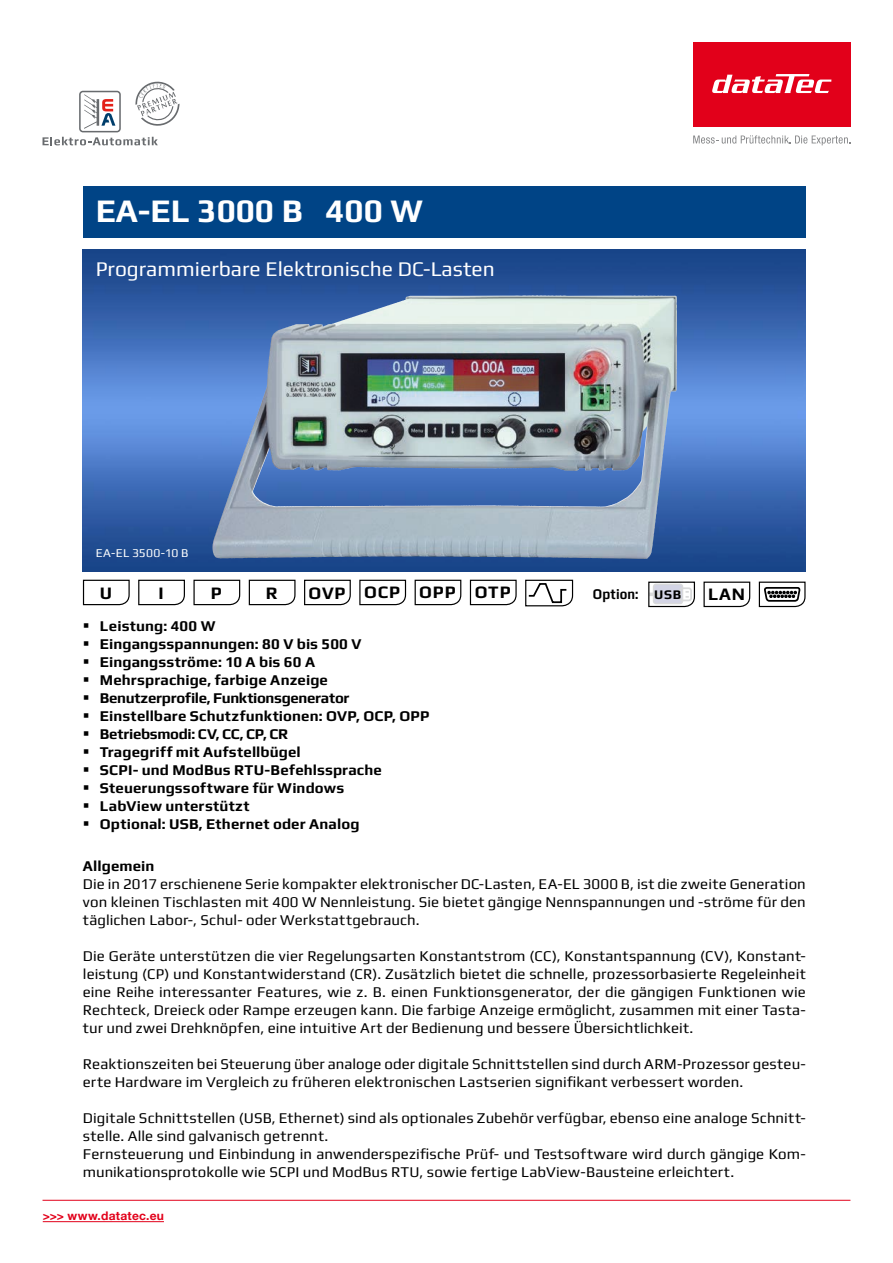
<style>
.page{position:relative;width:893px;height:1263px;background:#fff}
.page>*{position:absolute;margin:0;border:0;box-sizing:border-box;transform-origin:0 0}
.t1{font:700 33px "Play";color:#fff}
.t2{font:21px "Play";color:#fff}
.t3{font:700 17.55px "Play";letter-spacing:.05em;color:#000}
.t4{font:15px/18px "Play";letter-spacing:.005em;color:#000;text-align:justify}
.t5{font:700 15px/18px "Play";letter-spacing:.005em;color:#000}
.t6{font:700 15px "Play";letter-spacing:.005em;color:#000;scale:.86 1}
.t7{font:700 13.2px "Play";color:#000}
.t8{font:700 12px "Helvetica Neue LT Pro";letter-spacing:.02em;color:#e2001a}
.t9{font:12px "Play";letter-spacing:.015em;color:#fff}
</style>
<div class="page">
<div style="left:693px;top:43px;width:157px;height:84px;background:#e2001a"></div>
<svg style="left:693px;top:135px;width:157px;height:10px"></svg>
<svg style="left:712px;top:74px;width:119px;height:19px"></svg>
<hr style="left:43px;top:1221px;width:121px;height:1px;background:#e2001a">
<hr style="left:43px;top:1200px;width:807px;height:1px;background:#e2001a">
<svg style="left:43px;top:81px;width:137px;height:64px"></svg>
<div style="left:83px;top:186px;width:723px;height:51px;background:#004486"></div>
<img style="left:83px;top:250px;width:723px;height:321px">
<svg style="left:82px;top:579px;width:48px;height:27px"></svg>
<svg style="left:138px;top:579px;width:47px;height:27px"></svg>
<svg style="left:193px;top:579px;width:48px;height:27px"></svg>
<svg style="left:248px;top:579px;width:48px;height:27px"></svg>
<svg style="left:304px;top:579px;width:47px;height:27px"></svg>
<svg style="left:359px;top:579px;width:48px;height:27px"></svg>
<svg style="left:414px;top:579px;width:48px;height:27px"></svg>
<svg style="left:525px;top:579px;width:49px;height:28px"></svg>
<svg style="left:758px;top:581px;width:48px;height:27px"></svg>
<svg style="left:469px;top:579px;width:48px;height:27px"></svg>
<svg style="left:648px;top:581px;width:47px;height:27px"></svg>
<svg style="left:703px;top:581px;width:48px;height:27px"></svg>
<img style="left:292px;top:295px;width:240px;height:31px">
<h1 class="t1" style="left:96px;top:191px;width:329px">EA-EL 3000 B 400 W</h1>
<h2 class="t2" style="left:96px;top:257px;width:401px">Programmierbare Elektronische DC-Lasten</h2>
<p class="t9" style="left:96px;top:545px;width:94px">EA-EL 3500-10 B</p>
<p class="t3" style="left:100px;top:582px;width:14px">U</p>
<p class="t3" style="left:159px;top:582px;width:7px">I</p>
<p class="t3" style="left:211px;top:582px;width:13px">P</p>
<p class="t3" style="left:266px;top:582px;width:13px">R</p>
<p class="t3" style="left:308px;top:582px;width:204px">OVP OCP OPP OTP</p>
<p class="t7" style="left:654px;top:586px;width:28px">USB</p>
<p class="t3" style="left:708px;top:584px;width:38px">LAN</p>
<p class="t6" style="left:593px;top:584px;width:54px">Option:</p>
<p class="t5" style="left:100px;top:617px;width:331px">Leistung: 400 W<br>Eingangsspannungen: 80 V bis 500 V<br>Eingangsströme: 10 A bis 60 A<br>Mehrsprachige, farbige Anzeige<br>Benutzerprofile, Funktionsgenerator<br>Einstellbare Schutzfunktionen: OVP, OCP, OPP<br>Betriebsmodi: CV, CC, CP, CR<br>Tragegriff mit Aufstellbügel<br>SCPI- und ModBus RTU-Befehlssprache<br>Steuerungssoftware für Windows<br>LabView unterstützt<br>Optional: USB, Ethernet oder Analog</p>
<p class="t5" style="left:83px;top:856px;width:73px">Allgemein</p>
<p class="t4" style="left:83px;top:874px;width:724px">Die in 2017 erschienene Serie kompakter elektronischer DC-Lasten, EA-EL 3000 B, ist die zweite Generation von kleinen Tischlasten mit 400 W Nennleistung. Sie bietet gängige Nennspannungen und -ströme für den täglichen Labor-, Schul- oder Werkstattgebrauch.</p>
<p class="t4" style="left:83px;top:946px;width:724px">Die Geräte unterstützen die vier Regelungsarten Konstantstrom (CC), Konstantspannung (CV), Konstant&shy;leistung (CP) und Konstantwiderstand (CR). Zusätzlich bietet die schnelle, prozessorbasierte Regeleinheit eine Reihe interessanter Features, wie z. B. einen Funktionsgenerator, der die gängigen Funktionen wie Rechteck, Dreieck oder Rampe erzeugen kann. Die farbige Anzeige ermöglicht, zusammen mit einer Tasta&shy;tur und zwei Drehknöpfen, eine intuitive Art der Bedienung und bessere Übersichtlichkeit.</p>
<p class="t4" style="left:83px;top:1054px;width:724px">Reaktionszeiten bei Steuerung über analoge oder digitale Schnittstellen sind durch ARM-Prozessor gesteu&shy;erte Hardware im Vergleich zu früheren elektronischen Lastserien signifikant verbessert worden.</p>
<p class="t4" style="left:83px;top:1108px;width:724px;text-align:left">Digitale Schnittstellen (USB, Ethernet) sind als optionales Zubehör verfügbar, ebenso eine analoge Schnitt&shy;stelle. Alle sind galvanisch getrennt.<br>Fernsteuerung und Einbindung in anwenderspezifische Prüf- und Testsoftware wird durch gängige Kom&shy;munikationsprotokolle wie SCPI und ModBus RTU, sowie fertige LabView-Bausteine erleichtert.</p>
<p class="t8" style="left:43px;top:1209px;width:123px">&gt;&gt;&gt; www.datatec.eu</p>
</div>
